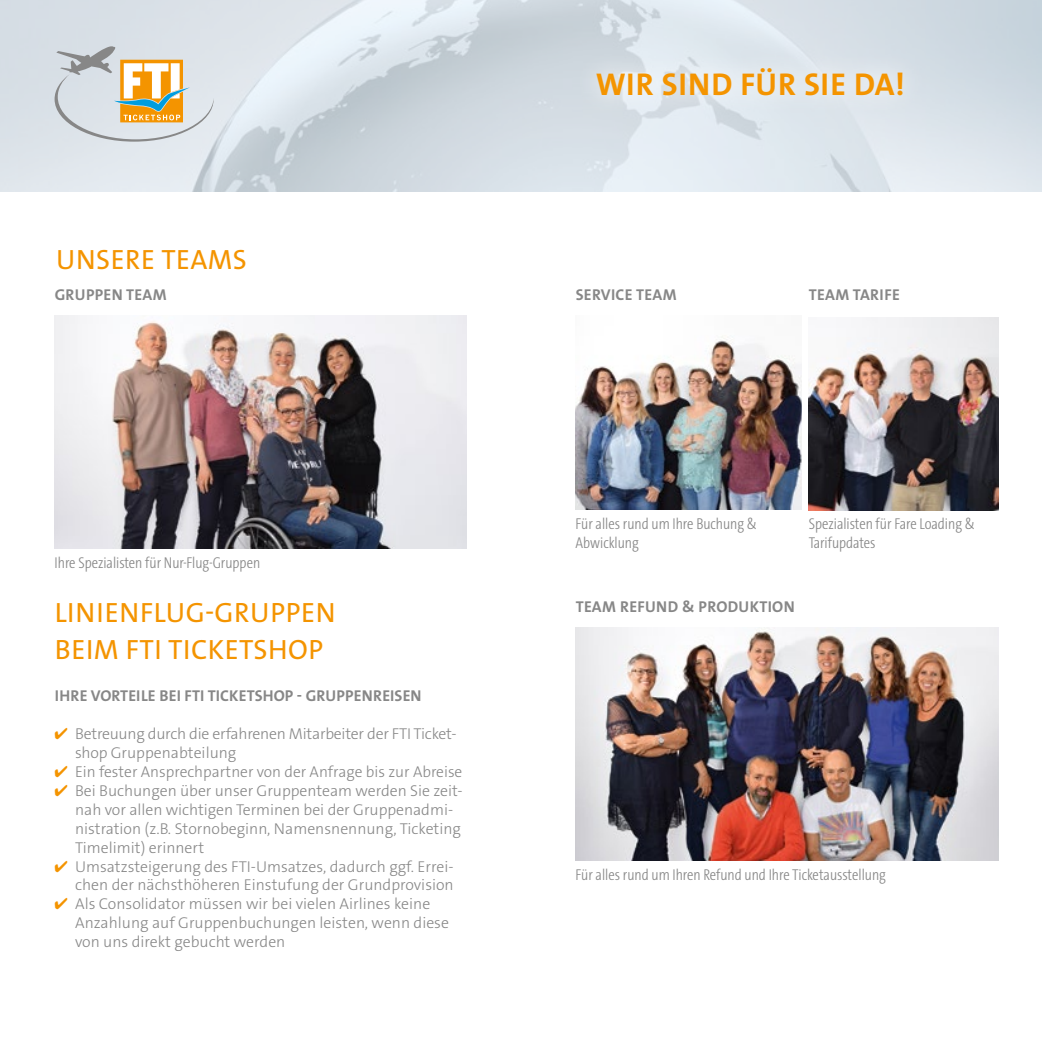
<style>
.page{position:relative;width:1042px;height:1042px;background:#fff}
.page>*{position:absolute;margin:0;border:0;box-sizing:border-box;transform-origin:0 0}
.t1{font:700 31.68px "The Sans Os F";letter-spacing:.025em;color:#f49400}
.t2{font:28px/36.8px "The Sans Os F";letter-spacing:.02em;color:#f49400}
.t3{font:300 15.75px/18.9px "The Sans Os F";color:#878787}
.t4{font:300 15.75px/18.9px "The Sans Cd LF3";color:#878787}
.t5{font:700 15.75px "The Sans Os F";letter-spacing:.015em;color:#878787}
</style>
<div class="page">
<img style="left:575px;top:336px;width:227px;height:174px">
<img style="left:575px;top:627px;width:423px;height:234px">
<img style="left:55px;top:315px;width:411px;height:233px">
<img style="left:809px;top:317px;width:189px;height:194px">
<svg style="left:0;top:0;width:1042px;height:192px;background:#d7dfe6"></svg>
<svg style="left:55px;top:46px;width:159px;height:96px;background:#d7d1c1"></svg>
<svg style="left:575px;top:46px;width:350px;height:71px;background:#dde4eb"></svg>
<h2 class="t2" style="left:56px;top:241px;width:192px">UNSERE TEAMS</h2>
<p class="t5" style="left:55px;top:284px;width:113px">GRUPPEN TEAM</p>
<p class="t4" style="left:55px;top:552px;width:207px">Ihre Spezialisten für Nur-Flug-Gruppen</p>
<h2 class="t2" style="left:55px;top:595px;width:282px">LINIENFLUG-GRUPPEN<br>BEIM FTI TICKETSHOP</h2>
<p class="t5" style="left:55px;top:686px;width:368px">IHRE VORTEILE BEI FTI TICKETSHOP - GRUPPENREISEN</p>
<p class="t3" style="left:75px;top:724px;width:389px">Betreuung durch die erfahrenen Mitarbeiter der FTI Ticket&shy;shop Gruppenabteilung<br>Ein fester Ansprechpartner von der Anfrage bis zur Abreise Bei Buchungen über unser Gruppenteam werden Sie zeit&shy;nah vor allen wichtigen Terminen bei der Gruppenadmi&shy;nistration (z.B. Stornobeginn, Namensnennung, Ticketing Timelimit) erinnert<br>Umsatzsteigerung des FTI-Umsatzes, dadurch ggf. Errei&shy;chen der nächsthöheren Einstufung der Grundprovision Als Consolidator müssen wir bei vielen Airlines keine Anzahlung auf Gruppenbuchungen leisten, wenn diese von uns direkt gebucht werden</p>
<h1 class="t1" style="left:596px;top:63px;width:311px">WIR SIND FÜR SIE DA!</h1>
<p class="t5" style="left:576px;top:284px;width:102px">SERVICE TEAM</p>
<p class="t5" style="left:809px;top:284px;width:92px">TEAM TARIFE</p>
<p class="t4" style="left:575px;top:514px;width:183px">Für alles rund um Ihre Buchung &amp;<br>Abwicklung</p>
<p class="t4" style="left:809px;top:514px;width:167px">Spezialisten für Fare Loading &amp;<br>Tarifupdates</p>
<p class="t5" style="left:576px;top:596px;width:220px">TEAM REFUND &amp; PRODUKTION</p>
<p class="t4" style="left:575px;top:864px;width:312px">Für alles rund um Ihren Refund und Ihre Ticketausstellung</p>
</div>
